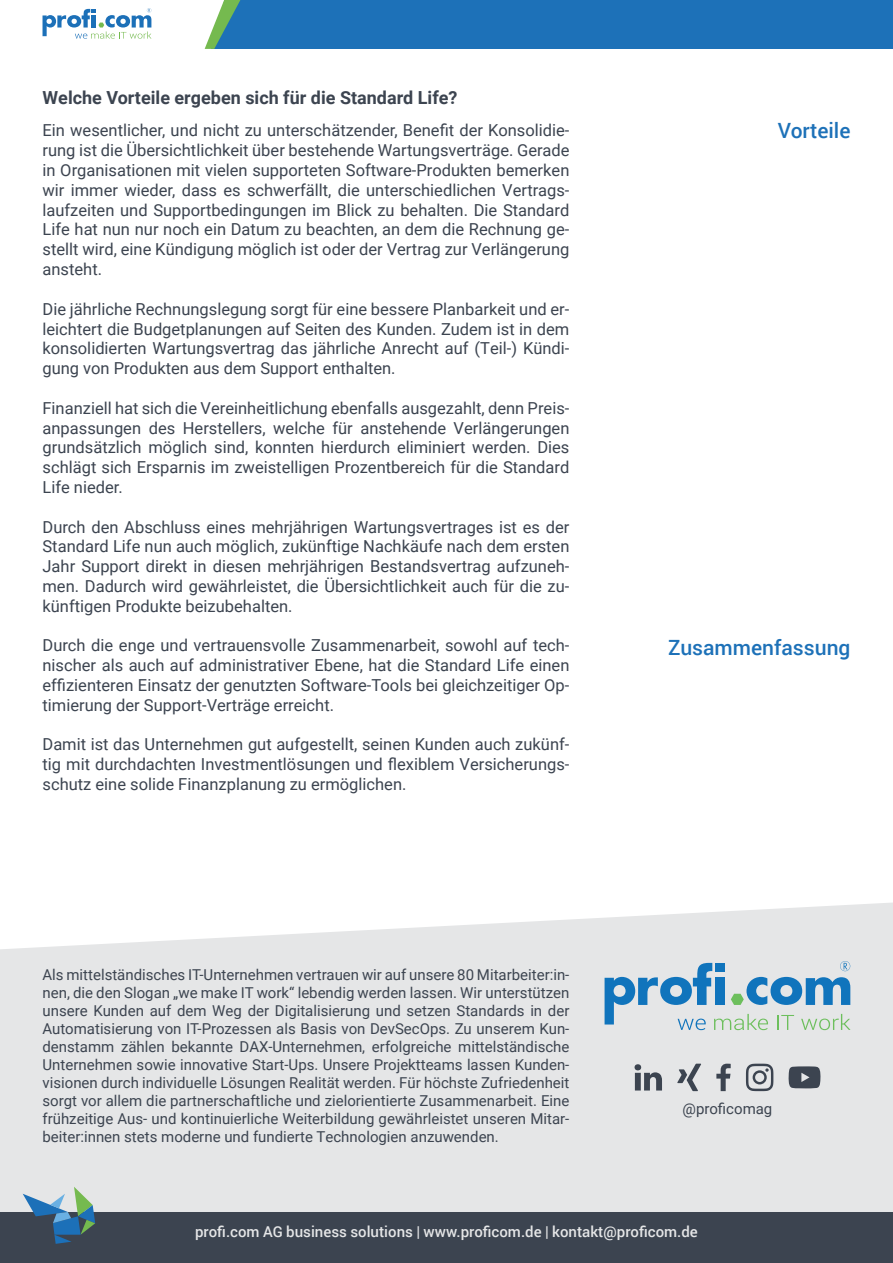
<style>
.page{position:relative;width:893px;height:1263px;background:#fff}
.page>*{position:absolute;margin:0;border:0;box-sizing:border-box;transform-origin:0 0}
.H2_dunkel{font:500 21px "Roboto";color:#1d71b8}
.H4_dunkel{font:700 18px "Roboto";color:#3c4450}
.Leerzeile{font:16.5px/19.8px "Roboto";color:#3c4450;text-align:justify}
.t1{font:15px/18px "Roboto";color:#3c4450;text-align:justify}
.t2{font:500 15px "Roboto";color:#e5e6e7}
</style>
<div class="page">
<div style="left:0;top:1212px;width:893px;height:51px;background:#3c4450"></div>
<svg style="left:0;top:902px;width:893px;height:310px;background:#e7e8e8"></svg>
<svg style="left:605px;top:961px;width:245px;height:69px;background:#a7c6d7"></svg>
<svg style="left:23px;top:1187px;width:72px;height:57px"></svg>
<svg style="left:677px;top:1064px;width:24px;height:27px"></svg>
<svg style="left:634px;top:1064px;width:28px;height:26px"></svg>
<svg style="left:716px;top:1064px;width:15px;height:27px"></svg>
<svg style="left:746px;top:1064px;width:27px;height:27px"></svg>
<svg style="left:788px;top:1066px;width:33px;height:22px"></svg>
<div style="left:211px;top:0;width:682px;height:49px;background:#1d71b8"></div>
<svg style="left:42px;top:0;width:199px;height:49px"></svg>
<p class="H4_dunkel" style="left:43px;top:85px;width:416px">Welche Vorteile ergeben sich für die Standard Life?</p>
<p class="Leerzeile" style="left:43px;top:120px;width:528px">Ein wesentlicher, und nicht zu unterschätzender, Benefit der Konsolidie&shy;rung ist die Übersichtlichkeit über bestehende Wartungsverträge. Gerade in Organisationen mit vielen supporteten Software-Produkten bemerken wir immer wieder, dass es schwerfällt, die unterschiedlichen Vertrags&shy;laufzeiten und Supportbedingungen im Blick zu behalten. Die Standard Life hat nun nur noch ein Datum zu beachten, an dem die Rechnung ge&shy;stellt wird, eine Kündigung möglich ist oder der Vertrag zur Verlängerung ansteht.</p>
<p class="Leerzeile" style="left:43px;top:298px;width:528px">Die jährliche Rechnungslegung sorgt für eine bessere Planbarkeit und er&shy;leichtert die Budgetplanungen auf Seiten des Kunden. Zudem ist in dem konsolidierten Wartungsvertrag das jährliche Anrecht auf (Teil-) Kündi&shy;gung von Produkten aus dem Support enthalten.</p>
<p class="Leerzeile" style="left:43px;top:397px;width:528px">Finanziell hat sich die Vereinheitlichung ebenfalls ausgezahlt, denn Preis&shy;anpassungen des Herstellers, welche für anstehende Verlängerungen grundsätzlich möglich sind, konnten hierdurch eliminiert werden. Dies schlägt sich Ersparnis im zweistelligen Prozentbereich für die Standard Life nieder.</p>
<p class="Leerzeile" style="left:43px;top:516px;width:528px">Durch den Abschluss eines mehrjährigen Wartungsvertrages ist es der Standard Life nun auch möglich, zukünftige Nachkäufe nach dem ersten Jahr Support direkt in diesen mehrjährigen Bestandsvertrag aufzuneh&shy;men. Dadurch wird gewährleistet, die Übersichtlichkeit auch für die zu&shy;künftigen Produkte beizubehalten.</p>
<p class="Leerzeile" style="left:43px;top:635px;width:528px">Durch die enge und vertrauensvolle Zusammenarbeit, sowohl auf tech&shy;nischer als auch auf administrativer Ebene, hat die Standard Life einen effizienteren Einsatz der genutzten Software-Tools bei gleichzeitiger Op&shy;timierung der Support-Verträge erreicht.</p>
<p class="Leerzeile" style="left:43px;top:734px;width:528px">Damit ist das Unternehmen gut aufgestellt, seinen Kunden auch zukünf&shy;tig mit durchdachten Investmentlösungen und flexiblem Versicherungs&shy;schutz eine solide Finanzplanung zu ermöglichen.</p>
<p class="t1" style="left:43px;top:965px;width:528px">Als mittelständisches IT-Unternehmen vertrauen wir auf unsere 80 Mitarbeiter:in&shy;nen, die den Slogan „we make IT work“ lebendig werden lassen. Wir unterstützen unsere Kunden auf dem Weg der Digitalisierung und setzen Standards in der Automatisierung von IT-Prozessen als Basis von DevSecOps. Zu unserem Kun&shy;denstamm zählen bekannte DAX-Unternehmen, erfolgreiche mittelständische Unternehmen sowie innovative Start-Ups. Unsere Projektteams lassen Kunden&shy;visionen durch individuelle Lösungen Realität werden. Für höchste Zufriedenheit sorgt vor allem die partnerschaftliche und zielorientierte Zusammenarbeit. Eine frühzeitige Aus- und kontinuierliche Weiterbildung gewährleistet unseren Mitar&shy;beiter:innen stets moderne und fundierte Technologien anzuwenden.</p>
<p class="H2_dunkel" style="left:778px;top:116px;width:74px">Vorteile</p>
<p class="H2_dunkel" style="left:668px;top:632px;width:184px">Zusammenfassung</p>
<p class="t1" style="left:683px;top:1099px;width:91px">@proficomag</p>
<p class="t2" style="left:195px;top:1221px;width:504px">profi.com AG business solutions | www.proficom.de | kontakt@proficom.de</p>
</div>
